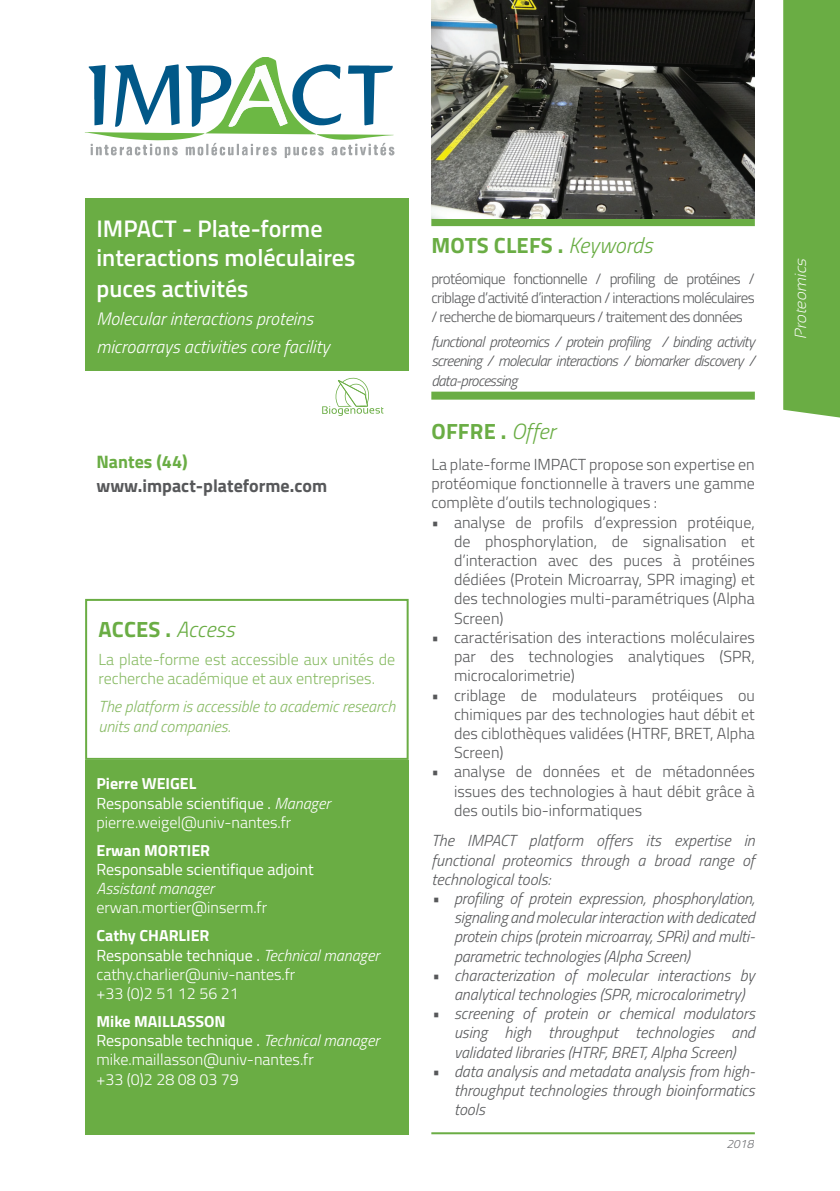
<style>
.page{position:relative;width:840px;height:1191px;background:#fff}
.page>*{position:absolute;margin:0;border:0;box-sizing:border-box;transform-origin:0 0}
.t1{font:600 24px/28.8px "Titillium Web";color:#fff}
.t2{font:700 22px "Titillium Web";letter-spacing:.01em;color:#6aad44}
.t3{font:italic 300 18px/28px "Titillium Web";color:#fff}
.t4{font:700 18px "Titillium Web";color:#57585a}
.t5{font:700 18px "Titillium Web";color:#6aad44}
.t6{font:300 16px/19.2px "Titillium Web";color:#57585a;text-align:justify}
.t7{font:italic 300 16px/19.2px "Titillium Web";color:#57585a;text-align:justify}
.t8{font:300 16px "Titillium Web";color:#fff}
.t9{font:16px "Titillium Web";color:#fff}
.t10{font:300 16px/19.2px "Titillium Web";color:#87ba63}
.t11{font:italic 300 16px/19.2px "Titillium Web";color:#87ba63}
.t12{font:700 16px "Titillium Web";color:#fff}
.t13{font:italic 300 16px "Titillium Web";color:#fff}
.t14{font:italic 300 16px "Sansation";color:#fff}
.t15{font:300 15px/19.2px "Titillium Web";letter-spacing:-.04em;color:#57585a;text-align:justify}
.t16{font:italic 300 15px/19.2px "Titillium Web";letter-spacing:-.04em;color:#57585a;text-align:justify}
.t17{font:italic 300 12px "Titillium Web";color:#6c6d70}
.s1{font-weight:300;font-style:italic}
</style>
<div class="page">
<svg style="left:322px;top:377px;width:61px;height:39px"></svg>
<svg style="left:85px;top:57px;width:309px;height:101px"></svg>
<div style="left:85px;top:599px;width:323px;height:161px;border:2px solid #6aad44"></div>
<div style="left:85px;top:198px;width:323px;height:173px;background:#6aad44"></div>
<div style="left:85px;top:760px;width:323px;height:374px;background:#6aad44"></div>
<div style="left:431px;top:218px;width:323px;height:8px;background:#6aad44"></div>
<div style="left:431px;top:391px;width:323px;height:8px;background:#6aad44"></div>
<img style="left:431px;top:0;width:323px;height:218px">
<hr style="left:431px;top:1132px;width:323px;height:2px;background:#6aad44">
<div style="left:783px;top:0;width:56px;height:418px;background:#6aad44"></div>
<p class="t1" style="left:96px;top:213px;width:260px">IMPACT - Plate-forme interactions moléculaires</p>
<p class="t1" style="left:96px;top:273px;width:153px">puces activités</p>
<p class="t3" style="left:96px;top:304px;width:234px">Molecular interactions proteins microarrays activities core facility</p>
<p class="t5" style="left:96px;top:448px;width:93px">Nantes (44)</p>
<p class="t4" style="left:96px;top:472px;width:232px">www.impact-plateforme.com</p>
<p class="t2" style="left:98px;top:612px;width:137px">ACCES . <span class="s1">Access</span></p>
<p class="t10" style="left:98px;top:649px;width:298px">La plate-forme est accessible aux unités de recherche académique et aux entreprises.</p>
<p class="t11" style="left:98px;top:696px;width:298px">The platform is accessible to academic research units and companies.</p>
<p class="t12" style="left:96px;top:771px;width:101px">Pierre WEIGEL</p>
<p class="t9" style="left:96px;top:791px;width:235px">Responsable scientifique . <span class="s1">Manager</span></p>
<p class="t8" style="left:96px;top:810px;width:196px">pierre.weigel@univ-nantes.fr</p>
<p class="t12" style="left:96px;top:838px;width:115px">Erwan MORTIER</p>
<p class="t9" style="left:96px;top:857px;width:218px">Responsable scientifique adjoint</p>
<p class="t13" style="left:96px;top:877px;width:119px">Assistant manager</p>
<p class="t8" style="left:96px;top:896px;width:172px">erwan.mortier@inserm.fr</p>
<p class="t12" style="left:96px;top:923px;width:114px">Cathy CHARLIER</p>
<p class="t9" style="left:96px;top:943px;width:284px">Responsable technique . <span class="s1">Technical manager</span></p>
<p class="t8" style="left:96px;top:962px;width:200px">cathy.charlier@univ-nantes.fr</p>
<p class="t8" style="left:96px;top:981px;width:144px">+33 (0)2 51 12 56 21</p>
<p class="t12" style="left:96px;top:1009px;width:131px">Mike MAILLASSON</p>
<p class="t9" style="left:96px;top:1029px;width:284px">Responsable technique . <span class="s1">Technical manager</span></p>
<p class="t8" style="left:96px;top:1048px;width:219px">mike.maillasson@univ-nantes.fr</p>
<p class="t8" style="left:96px;top:1067px;width:144px">+33 (0)2 28 08 03 79</p>
<p class="t2" style="left:431px;top:229px;width:222px">MOTS CLEFS . <span class="s1">Keywords</span></p>
<p class="t15" style="left:431px;top:268px;width:325px">protéomique fonctionnelle / profiling de protéines / criblage d’activité d’interaction / interactions moléculaires / recherche de biomarqueurs / traitement des données</p>
<p class="t16" style="left:431px;top:331px;width:325px">functional proteomics / protein profiling / binding activity screening / molecular interactions / biomarker discovery / data-processing</p>
<p class="t2" style="left:431px;top:415px;width:125px">OFFRE . <span class="s1">Offer</span></p>
<p class="t6" style="left:431px;top:454px;width:325px">La plate-forme IMPACT propose son expertise en protéomique fonctionnelle à travers une gamme complète d’outils technologiques :</p>
<p class="t6" style="left:454px;top:511px;width:302px;text-indent:-23px">• analyse de profils d’expression protéique, de phosphorylation, de signalisation et d’interaction avec des puces à protéines dédiées (Protein Microarray, SPR imaging) et des technologies multi-paramétriques (Alpha Screen)</p>
<p class="t6" style="left:454px;top:627px;width:302px;text-indent:-23px">• caractérisation des interactions moléculaires par des technologies analytiques (SPR, microcalorimetrie)</p>
<p class="t6" style="left:454px;top:684px;width:302px;text-indent:-23px">• criblage de modulateurs protéiques ou chimiques par des technologies haut débit et des ciblothèques validées (HTRF, BRET, Alpha Screen)</p>
<p class="t6" style="left:454px;top:761px;width:302px;text-indent:-23px">• analyse de données et de métadonnées issues des technologies à haut débit grâce à des outils bio-informatiques</p>
<p class="t7" style="left:431px;top:830px;width:325px">The IMPACT platform offers its expertise in functional proteomics through a broad range of technological tools:</p>
<p class="t7" style="left:454px;top:888px;width:302px;text-indent:-23px">• profiling of protein expression, phosphorylation, signaling and molecular interaction with dedicated protein chips (protein microarray, SPRi) and multi&shy;parametric technologies (Alpha Screen)</p>
<p class="t7" style="left:454px;top:964px;width:302px;text-indent:-23px">• characterization of molecular interactions by analytical technologies (SPR, microcalorimetry)</p>
<p class="t7" style="left:454px;top:1003px;width:302px;text-indent:-23px">• screening of protein or chemical modulators using high throughput technologies and validated libraries (HTRF, BRET, Alpha Screen)</p>
<p class="t7" style="left:454px;top:1060px;width:302px;text-indent:-23px">• data analysis and metadata analysis from high&shy;throughput technologies through bioinformatics tools</p>
<p class="t17" style="left:726px;top:1135px;width:28px">2018</p>
<p class="t14" style="left:791px;top:338px;width:81px;rotate:-90deg">Proteomics</p>
</div>
